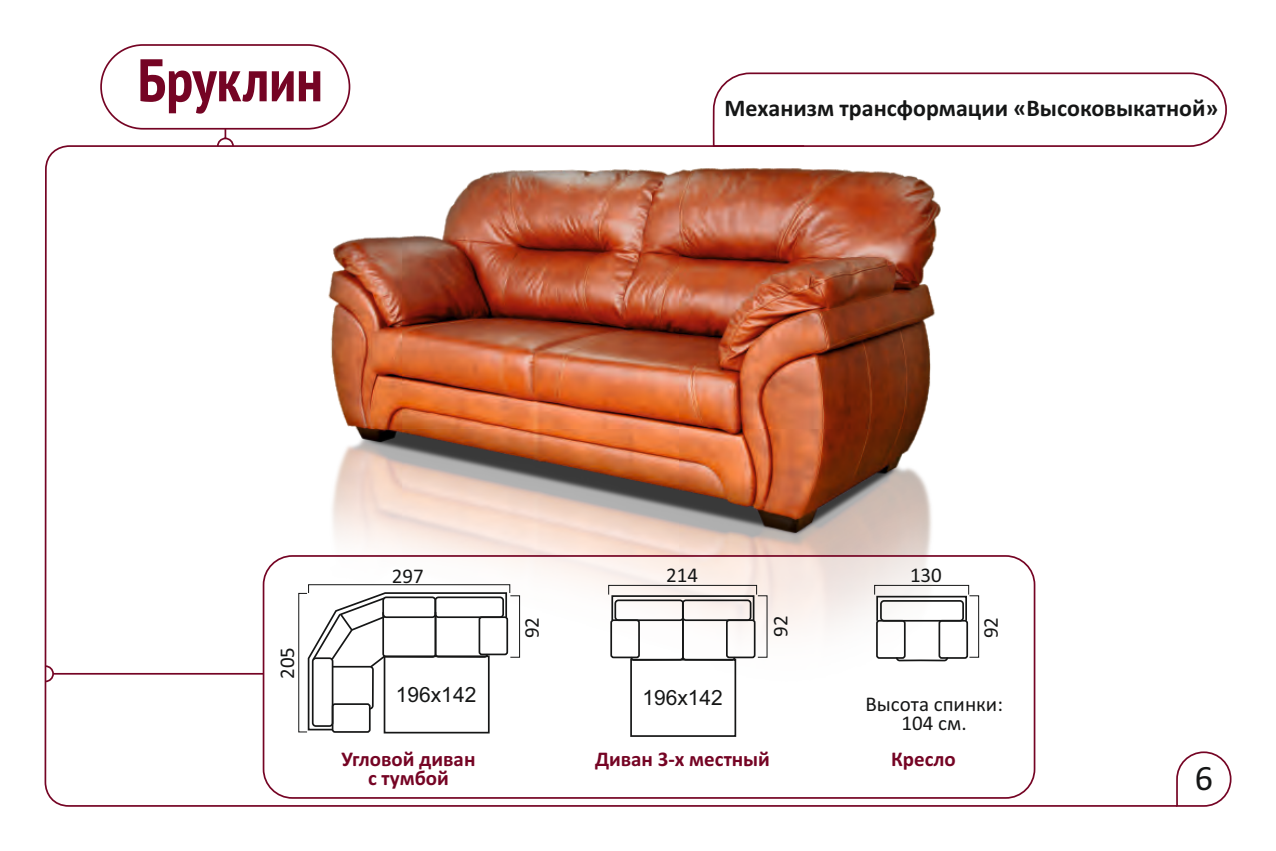
<style>
.page{position:relative;width:1276px;height:851px;background:#fff}
.page>*{position:absolute;margin:0;border:0;box-sizing:border-box;transform-origin:0 0}
.t1{font:700 condensed 60px "PT Sans";color:#750424}
.t2{font:36px "Calibri";color:#151616}
.t3{font:700 24px "Calibri";color:#151616}
.t4{font:700 21px/18.6px "Calibri";color:#750424;text-align:center}
.t5{font:21px/18.6px "Calibri";color:#151616;text-align:center}
.t6{font:21px "Arial";color:#151616}
</style>
<div class="page">
<img style="left:44px;top:145px;width:1131px;height:662px">
<svg style="left:216px;top:130px;width:19px;height:18px"></svg>
<svg style="left:44px;top:664px;width:11px;height:19px"></svg>
<div style="left:263px;top:555px;width:772px;height:243px;border:2px solid #750424;border-radius:29px"></div>
<hr style="left:53px;top:672px;width:210px;height:2px;background:#750424">
<svg style="left:712px;top:72px;width:515px;height:76px"></svg>
<div style="left:100px;top:44px;width:250px;height:86px;border:2px solid #750424;border-radius:42px"></div>
<svg style="left:1175px;top:751px;width:57px;height:56px"></svg>
<div style="left:308px;top:584px;width:202px;height:9px;border:1px solid #151616"></div>
<div style="left:608px;top:585px;width:149px;height:10px;border:1px solid #151616"></div>
<div style="left:510px;top:595px;width:10px;height:62px;border:1px solid #151616"></div>
<div style="left:969px;top:595px;width:10px;height:62px;border:1px solid #151616"></div>
<div style="left:874px;top:585px;width:95px;height:10px;border:1px solid #151616"></div>
<div style="left:332px;top:703px;width:39px;height:29px;border:2px solid #151616;border-radius:2px"></div>
<svg style="left:307px;top:591px;width:201px;height:140px"></svg>
<div style="left:682px;top:599px;width:69px;height:22px;border:2px solid #151616;border-radius:3px"></div>
<div style="left:726px;top:619px;width:29px;height:39px;border:2px solid #151616;border-radius:2px"></div>
<div style="left:611px;top:595px;width:143px;height:26px;border:2px solid #151616"></div>
<div style="left:614px;top:599px;width:70px;height:22px;border:2px solid #151616;border-radius:3px"></div>
<svg style="left:629px;top:613px;width:107px;height:48px"></svg>
<div style="left:610px;top:619px;width:30px;height:39px;border:2px solid #151616;border-radius:2px"></div>
<div style="left:880px;top:600px;width:84px;height:21px;border:2px solid #151616;border-radius:3px"></div>
<svg style="left:895px;top:655px;width:54px;height:7px"></svg>
<div style="left:938px;top:619px;width:30px;height:39px;border:2px solid #151616;border-radius:2px"></div>
<div style="left:876px;top:595px;width:91px;height:26px;border:2px solid #151616"></div>
<div style="left:876px;top:619px;width:29px;height:39px;border:2px solid #151616;border-radius:2px"></div>
<div style="left:384px;top:655px;width:105px;height:78px;border:2px solid #151616"></div>
<div style="left:630px;top:658px;width:106px;height:78px;border:2px solid #151616"></div>
<h1 class="t1" style="left:138px;top:55px;width:187px">Бруклин</h1>
<p class="t3" style="left:724px;top:98px;width:495px">Механизм трансформации «Высоковыкатной»</p>
<p class="t5" style="left:280px;top:678px;width:33px;rotate:-90deg">205</p>
<p class="t5" style="left:392px;top:568px;width:33px">297</p>
<p class="t5" style="left:666px;top:567px;width:33px">214</p>
<p class="t5" style="left:910px;top:567px;width:33px">130</p>
<p class="t5" style="left:773px;top:637px;width:23px;rotate:-90deg">92</p>
<p class="t5" style="left:524px;top:638px;width:23px;rotate:-90deg">92</p>
<p class="t5" style="left:983px;top:638px;width:23px;rotate:-90deg">92</p>
<p class="t6" style="left:396px;top:686px;width:82px">196х142</p>
<p class="t6" style="left:642px;top:690px;width:82px">196х142</p>
<p class="t5" style="left:865px;top:696px;width:139px">Высота спинки:<br>104 см.</p>
<p class="t4" style="left:341px;top:751px;width:135px">Угловой диван с тумбой</p>
<p class="t4" style="left:595px;top:751px;width:176px">Диван 3-х местный</p>
<p class="t4" style="left:891px;top:751px;width:66px">Кресло</p>
<h2 class="t2" style="left:1194px;top:762px;width:20px">6</h2>
</div>
